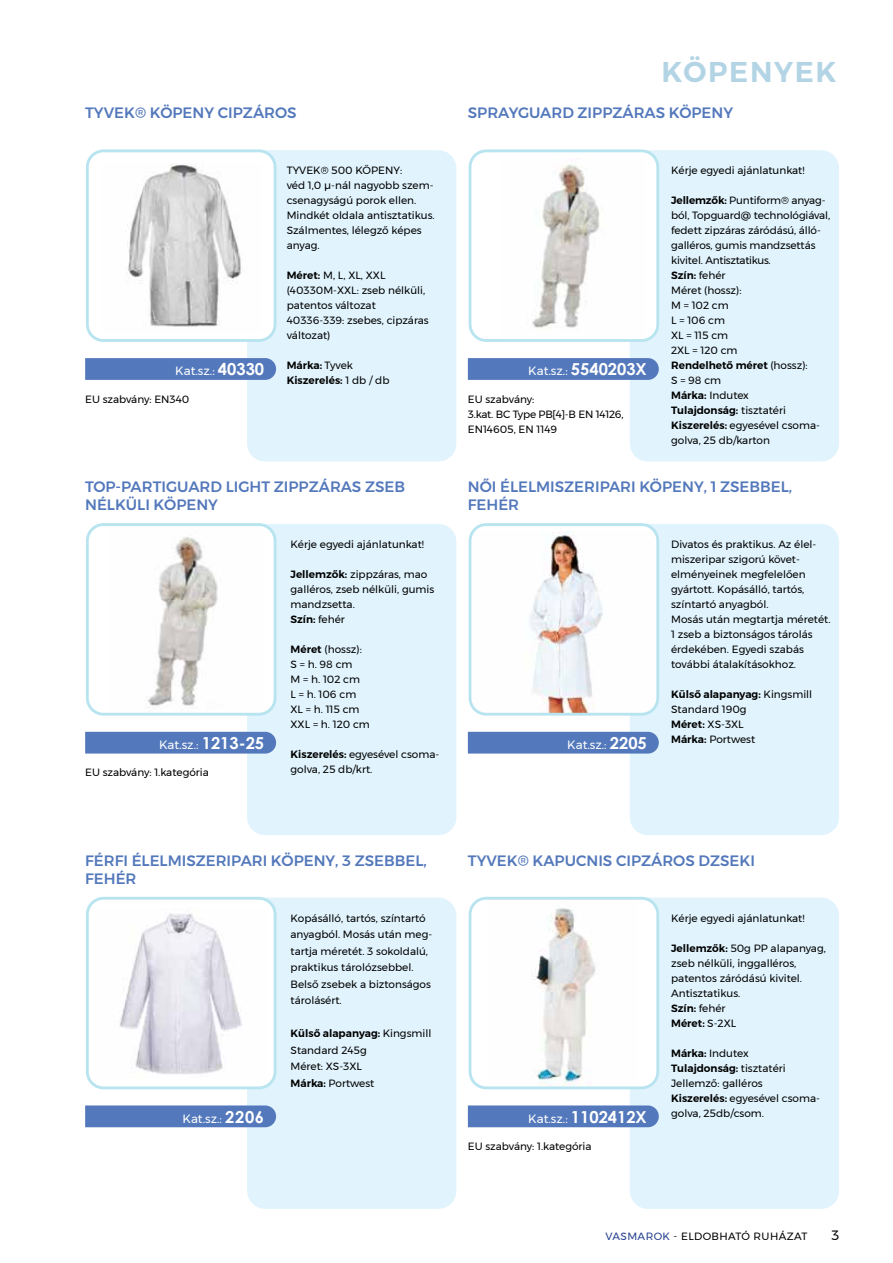
<style>
.page{position:relative;width:893px;height:1263px;background:#fff}
.page>*{position:absolute;margin:0;border:0;box-sizing:border-box;transform-origin:0 0}
.t1{font:600 28.5px "Montserrat";letter-spacing:.06em;color:#b2d4e4}
.t2{font:500 15px/18px "Montserrat";color:#5378bb}
.t3{font:13.5px "Montserrat";color:#000}
.t4{font:12px "Montserrat";color:#fff}
.t5{font:10.5px/15px "Montserrat";color:#000}
.t6{font:600 10.5px/15px "Montserrat";color:#000}
.t7{font:10.5px "Montserrat";letter-spacing:.04em;color:#000}
.s1{font-family:"Century Gothic";font-weight:700;font-size:16.5px}
.s2{font-weight:600}
.s3{font-weight:400}
.s4{color:#25408f}
</style>
<div class="page">
<div style="left:247px;top:150px;width:209px;height:311px;background:#e1f4fd;border-radius:18px"></div>
<div style="left:87px;top:151px;width:188px;height:189px;background:#fff;border-radius:16px"></div>
<img style="left:126px;top:163px;width:116px;height:164px">
<div style="left:86px;top:149px;width:190px;height:193px;border:3px solid #b8e4f0;border-radius:16px"></div>
<svg style="left:85px;top:358px;width:191px;height:22px;background:#567abc"></svg>
<div style="left:630px;top:150px;width:209px;height:311px;background:#e1f4fd;border-radius:18px"></div>
<div style="left:470px;top:151px;width:188px;height:189px;background:#fff;border-radius:16px"></div>
<img style="left:532px;top:158px;width:68px;height:170px">
<div style="left:469px;top:149px;width:190px;height:193px;border:3px solid #b8e4f0;border-radius:16px"></div>
<svg style="left:468px;top:358px;width:191px;height:22px;background:#567abc"></svg>
<div style="left:247px;top:897px;width:209px;height:312px;background:#e1f4fd;border-radius:18px"></div>
<div style="left:87px;top:898px;width:188px;height:190px;background:#fff;border-radius:16px"></div>
<img style="left:119px;top:913px;width:123px;height:161px">
<div style="left:86px;top:897px;width:190px;height:192px;border:3px solid #b8e4f0;border-radius:16px"></div>
<div style="left:85px;top:1105px;width:191px;height:22px;background:#5378bb"></div>
<div style="left:630px;top:897px;width:209px;height:312px;background:#e1f4fd;border-radius:18px"></div>
<div style="left:470px;top:898px;width:188px;height:190px;background:#fff;border-radius:16px"></div>
<img style="left:532px;top:908px;width:64px;height:176px">
<div style="left:469px;top:897px;width:190px;height:192px;border:3px solid #b8e4f0;border-radius:16px"></div>
<div style="left:468px;top:1105px;width:191px;height:22px;background:#5378bb"></div>
<div style="left:247px;top:524px;width:209px;height:311px;background:#e1f4fd;border-radius:18px"></div>
<div style="left:87px;top:525px;width:188px;height:189px;background:#fff;border-radius:16px"></div>
<img style="left:148px;top:537px;width:70px;height:169px">
<div style="left:86px;top:523px;width:190px;height:193px;border:3px solid #b8e4f0;border-radius:16px"></div>
<div style="left:85px;top:732px;width:191px;height:21px;background:#5378bb"></div>
<div style="left:630px;top:524px;width:209px;height:311px;background:#e1f4fd;border-radius:18px"></div>
<img style="left:473px;top:531px;width:182px;height:181px">
<div style="left:469px;top:523px;width:190px;height:193px;border:3px solid #b8e4f0;border-radius:16px"></div>
<div style="left:468px;top:732px;width:191px;height:21px;background:#5378bb"></div>
<h2 class="t2" style="left:85px;top:104px;width:213px">TYVEK® KÖPENY CIPZÁROS</h2>
<p class="t4" style="left:175px;top:362px;width:90px">Kat.sz.: <span class="s1">40330</span></p>
<p class="t5" style="left:85px;top:391px;width:106px">EU szabvány: EN340</p>
<p class="t5" style="left:287px;top:163px;width:150px">TYVEK® 500 KÖPENY:<br>véd 1,0 μ-nál nagyobb szem&shy;csenagyságú porok ellen.<br>Mindkét oldala antisztatikus.<br>Szálmentes, lélegző képes anyag.</p>
<p class="t5" style="left:287px;top:268px;width:144px"><span class="s2">Méret:</span> M, L, XL, XXL (40330M-XXL: zseb nélküli, patentos változat<br>40336-339: zsebes, cipzáras változat)</p>
<p class="t6" style="left:287px;top:358px;width:104px">Márka: <span class="s3">Tyvek<br></span>Kiszerelés: <span class="s3">1 db / db</span></p>
<h2 class="t2" style="left:85px;top:478px;width:321px">TOP-PARTIGUARD LIGHT ZIPPZÁRAS ZSEB<br>NÉLKÜLI KÖPENY</h2>
<p class="t4" style="left:159px;top:735px;width:107px">Kat.sz.: <span class="s1">1213-25</span></p>
<p class="t5" style="left:85px;top:765px;width:125px">EU szabvány: 1.kategória</p>
<p class="t5" style="left:291px;top:536px;width:135px">Kérje egyedi ajánlatunkat!</p>
<p class="t5" style="left:291px;top:566px;width:145px"><span class="s2">Jellemzők:</span> zippzáras, mao galléros, zseb nélküli, gumis mandzsetta.<br><span class="s2">Szín:</span> fehér</p>
<p class="t5" style="left:291px;top:641px;width:81px"><span class="s2">Méret</span> (hossz):<br>S = h. 98 cm<br>M = h. 102 cm<br>L = h. 106 cm<br>XL = h. 115 cm<br>XXL = h. 120 cm</p>
<p class="t5" style="left:291px;top:747px;width:150px"><span class="s2">Kiszerelés:</span> egyesével csoma&shy;golva, 25 db/krt.</p>
<h1 class="t1" style="left:661px;top:49px;width:177px">KÖPENYEK</h1>
<h2 class="t2" style="left:468px;top:104px;width:267px">SPRAYGUARD ZIPPZÁRAS KÖPENY</h2>
<p class="t4" style="left:528px;top:362px;width:120px">Kat.sz.: <span class="s1">5540203X</span></p>
<p class="t5" style="left:468px;top:391px;width:157px">EU szabvány:<br>3.kat. BC Type PB[4]-B EN 14126,<br>EN14605, EN 1149</p>
<p class="t5" style="left:671px;top:163px;width:135px">Kérje egyedi ajánlatunkat!</p>
<p class="t5" style="left:671px;top:193px;width:161px"><span class="s2">Jellemzők:</span> Puntiform® anyag&shy;ból, Topguard@ technológiával, fedett zipzáras záródású, álló&shy;galléros, gumis mandzsettás kivitel. Antisztatikus.<br><span class="s2">Szín:</span> fehér<br>Méret (hossz):<br>M = 102 cm<br>L = 106 cm<br>XL = 115 cm<br>2XL = 120 cm<br><span class="s2">Rendelhető méret</span> (hossz):<br>S = 98 cm<br><span class="s2">Márka:</span> Indutex<br><span class="s2">Tulajdonság:</span> tisztatéri<br><span class="s2">Kiszerelés:</span> egyesével csoma&shy;golva, 25 db/karton</p>
<h2 class="t2" style="left:468px;top:478px;width:326px">NŐI ÉLELMISZERIPARI KÖPENY, 1 ZSEBBEL,<br>FEHÉR</h2>
<p class="t4" style="left:567px;top:735px;width:81px">Kat.sz.: <span class="s1">2205</span></p>
<p class="t5" style="left:671px;top:536px;width:161px">Divatos és praktikus. Az élel&shy;miszeripar szigorú követ&shy;elményeinek megfelelően gyártott. Kopásálló, tartós, színtartó anyagból.<br>Mosás után megtartja méretét.<br>1 zseb a biztonságos tárolás érdekében. Egyedi szabás további átalakításokhoz.</p>
<p class="t5" style="left:671px;top:687px;width:143px"><span class="s2">Külső alapanyag:</span> Kingsmill<br>Standard 190g<br><span class="s2">Méret:</span> XS-3XL<br><span class="s2">Márka:</span> Portwest</p>
<h2 class="t2" style="left:85px;top:851px;width:343px">FÉRFI ÉLELMISZERIPARI KÖPENY, 3 ZSEBBEL,<br>FEHÉR</h2>
<p class="t4" style="left:183px;top:1109px;width:83px">Kat.sz.: <span class="s1">2206</span></p>
<p class="t5" style="left:291px;top:909px;width:143px;line-height:16.5px">Kopásálló, tartós, színtartó anyagból. Mosás után meg&shy;tartja méretét. 3 sokoldalú, praktikus tárolózsebbel.<br>Belső zsebek a biztonságos tárolásért.</p>
<p class="t5" style="left:291px;top:1025px;width:142px;line-height:16.5px"><span class="s2">Külső alapanyag:</span> Kingsmill<br>Standard 245g<br>Méret: XS-3XL<br><span class="s2">Márka:</span> Portwest</p>
<h2 class="t2" style="left:468px;top:851px;width:289px">TYVEK® KAPUCNIS CIPZÁROS DZSEKI</h2>
<p class="t4" style="left:528px;top:1109px;width:120px">Kat.sz.: <span class="s1">1102412X</span></p>
<p class="t5" style="left:468px;top:1139px;width:125px">EU szabvány: 1.kategória</p>
<p class="t5" style="left:671px;top:910px;width:135px">Kérje egyedi ajánlatunkat!</p>
<p class="t5" style="left:671px;top:940px;width:156px"><span class="s2">Jellemzők:</span> 50g PP alapanyag, zseb nélküli, inggalléros, patentos záródású kivitel.<br>Antisztatikus.<br><span class="s2">Szín:</span> fehér<br><span class="s2">Méret:</span> S-2XL</p>
<p class="t5" style="left:671px;top:1045px;width:150px"><span class="s2">Márka:</span> Indutex<br><span class="s2">Tulajdonság:</span> tisztatéri<br>Jellemző: galléros<br><span class="s2">Kiszerelés:</span> egyesével csoma&shy;golva, 25db/csom.</p>
<p class="t7" style="left:605px;top:1228px;width:204px"><span class="s4">VASMAROK</span> - ELDOBHATÓ RUHÁZAT</p>
<p class="t3" style="left:831px;top:1224px;width:9px">3</p>
</div>
